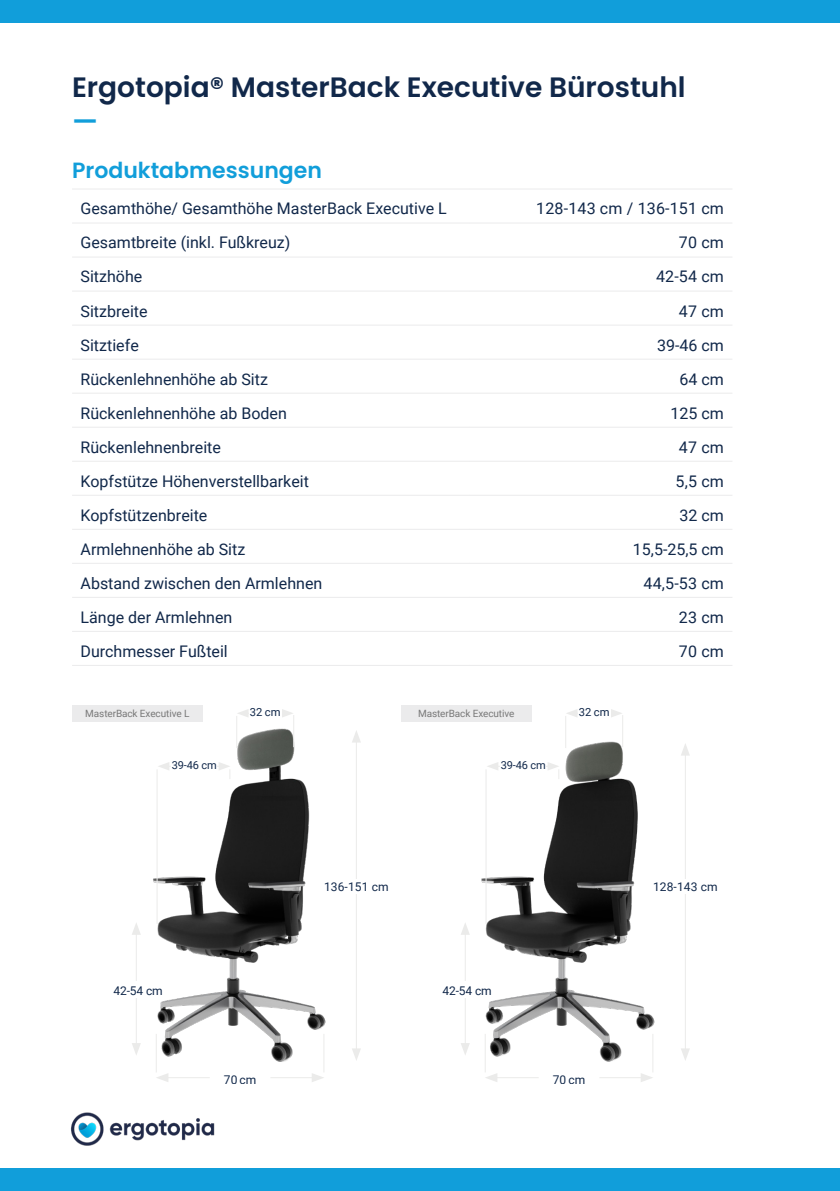
<style>
.page{position:relative;width:840px;height:1191px;background:#fff}
.page>*{position:absolute;margin:0;border:0;box-sizing:border-box;transform-origin:0 0}
.t1{font:600 28px/33.6px "Poppins";color:#11284a}
.t2{font:600 22px "Poppins";color:#119eda}
.t3{font:16px "Roboto";color:#11284a}
.t4{font:12px "Roboto";letter-spacing:.005em;color:#11284a}
.t5{font:11.2px "Roboto";letter-spacing:-.01em;color:#11284a}
.t6{font:11px "Roboto";letter-spacing:-.01em;color:#11284a}
.t7{font:10px "Roboto";letter-spacing:-.01em;color:#787878}
.s1{color:#119eda}
</style>
<div class="page">
<img style="left:401px;top:716px;width:286px;height:356px">
<img style="left:72px;top:716px;width:286px;height:346px">
<div style="left:0;top:0;width:839px;height:23px;background:#119eda"></div>
<div style="left:0;top:1168px;width:839px;height:23px;background:#119eda"></div>
<img style="left:71px;top:1112px;width:144px;height:34px">
<hr style="left:72px;top:188px;width:397px;height:1px;background:#ebebec">
<hr style="left:469px;top:188px;width:263px;height:1px;background:#ebebec">
<hr style="left:72px;top:222px;width:397px;height:1px;background:#ebebec">
<hr style="left:469px;top:222px;width:263px;height:1px;background:#ebebec">
<hr style="left:72px;top:256px;width:397px;height:1px;background:#ebebec">
<hr style="left:469px;top:256px;width:263px;height:1px;background:#ebebec">
<hr style="left:72px;top:290px;width:397px;height:1px;background:#ebebec">
<hr style="left:469px;top:290px;width:263px;height:1px;background:#ebebec">
<hr style="left:72px;top:325px;width:397px;height:1px;background:#ebebec">
<hr style="left:469px;top:325px;width:263px;height:1px;background:#ebebec">
<hr style="left:72px;top:359px;width:397px;height:1px;background:#ebebec">
<hr style="left:469px;top:359px;width:263px;height:1px;background:#ebebec">
<hr style="left:72px;top:393px;width:397px;height:1px;background:#ebebec">
<hr style="left:469px;top:393px;width:263px;height:1px;background:#ebebec">
<hr style="left:72px;top:427px;width:397px;height:1px;background:#ebebec">
<hr style="left:469px;top:427px;width:263px;height:1px;background:#ebebec">
<hr style="left:72px;top:461px;width:397px;height:1px;background:#ebebec">
<hr style="left:469px;top:461px;width:263px;height:1px;background:#ebebec">
<hr style="left:72px;top:495px;width:397px;height:1px;background:#ebebec">
<hr style="left:469px;top:495px;width:263px;height:1px;background:#ebebec">
<hr style="left:72px;top:529px;width:397px;height:1px;background:#ebebec">
<hr style="left:469px;top:529px;width:263px;height:1px;background:#ebebec">
<hr style="left:72px;top:563px;width:397px;height:1px;background:#ebebec">
<hr style="left:469px;top:563px;width:263px;height:1px;background:#ebebec">
<hr style="left:72px;top:597px;width:397px;height:1px;background:#ebebec">
<hr style="left:469px;top:597px;width:263px;height:1px;background:#ebebec">
<hr style="left:72px;top:631px;width:397px;height:1px;background:#ebebec">
<hr style="left:469px;top:631px;width:263px;height:1px;background:#ebebec">
<hr style="left:72px;top:665px;width:397px;height:1px;background:#ebebec">
<hr style="left:469px;top:665px;width:263px;height:1px;background:#ebebec">
<hr style="left:494px;top:1077px;width:149px;height:1px;background:#ebebea">
<svg style="left:485px;top:1073px;width:12px;height:9px"></svg>
<svg style="left:641px;top:1073px;width:12px;height:9px"></svg>
<hr style="left:165px;top:1077px;width:150px;height:1px;background:#ebebea">
<svg style="left:156px;top:1073px;width:12px;height:9px"></svg>
<svg style="left:312px;top:1073px;width:12px;height:9px"></svg>
<hr style="left:684px;top:752px;width:1px;height:299px;background:#ebebea">
<svg style="left:680px;top:743px;width:9px;height:12px"></svg>
<svg style="left:680px;top:1048px;width:9px;height:13px"></svg>
<hr style="left:355px;top:739px;width:1px;height:312px;background:#ebebea">
<svg style="left:351px;top:730px;width:10px;height:12px"></svg>
<svg style="left:351px;top:1048px;width:10px;height:13px"></svg>
<hr style="left:464px;top:931px;width:1px;height:115px;background:#ebebea">
<svg style="left:460px;top:922px;width:9px;height:12px"></svg>
<svg style="left:460px;top:1043px;width:9px;height:12px"></svg>
<hr style="left:136px;top:931px;width:1px;height:115px;background:#ebebea">
<svg style="left:132px;top:922px;width:9px;height:12px"></svg>
<svg style="left:132px;top:1043px;width:9px;height:12px"></svg>
<svg style="left:566px;top:709px;width:11px;height:8px"></svg>
<svg style="left:610px;top:709px;width:12px;height:8px"></svg>
<hr style="left:245px;top:713px;width:40px;height:1px;background:#ebebea">
<svg style="left:237px;top:709px;width:11px;height:8px"></svg>
<svg style="left:282px;top:709px;width:11px;height:8px"></svg>
<div style="left:541px;top:1068px;width:55px;height:19px;background:#fff"></div>
<div style="left:212px;top:1068px;width:55px;height:19px;background:#fff"></div>
<hr style="left:565px;top:716px;width:1px;height:32px;background:#ebebea">
<hr style="left:236px;top:716px;width:1px;height:32px;background:#ebebea">
<hr style="left:621px;top:715px;width:1px;height:32px;background:#ebebea">
<hr style="left:293px;top:715px;width:1px;height:32px;background:#ebebea">
<hr style="left:484px;top:1034px;width:1px;height:38px;background:#ebebea">
<hr style="left:156px;top:1034px;width:1px;height:38px;background:#ebebea">
<hr style="left:652px;top:1034px;width:1px;height:38px;background:#ebebea">
<hr style="left:323px;top:1034px;width:1px;height:38px;background:#ebebea">
<div style="left:577px;top:707px;width:33px;height:12px;background:#fff"></div>
<div style="left:249px;top:707px;width:32px;height:12px;background:#fff"></div>
<div style="left:442px;top:981px;width:27px;height:17px;background:#fff"></div>
<div style="left:113px;top:981px;width:27px;height:17px;background:#fff"></div>
<hr style="left:683px;top:879px;width:3px;height:15px;background:#fff">
<hr style="left:354px;top:879px;width:4px;height:15px;background:#fff">
<hr style="left:495px;top:766px;width:55px;height:1px;background:#ebebea">
<svg style="left:486px;top:762px;width:12px;height:8px"></svg>
<hr style="left:166px;top:766px;width:56px;height:1px;background:#ebebea">
<svg style="left:157px;top:762px;width:12px;height:8px"></svg>
<hr style="left:485px;top:769px;width:1px;height:155px;background:#ebebea">
<hr style="left:156px;top:769px;width:1px;height:155px;background:#ebebea">
<svg style="left:547px;top:762px;width:12px;height:17px"></svg>
<svg style="left:218px;top:762px;width:12px;height:17px"></svg>
<div style="left:500px;top:760px;width:46px;height:13px;background:#fff"></div>
<div style="left:171px;top:760px;width:46px;height:13px;background:#fff"></div>
<div style="left:72px;top:704px;width:130px;height:17px;background:#ebebec"></div>
<div style="left:401px;top:704px;width:130px;height:17px;background:#ebebec"></div>
<p class="t1" style="left:72px;top:71px;width:615px">Ergotopia® MasterBack Executive Bürostuhl <span class="s1">—</span></p>
<p class="t2" style="left:72px;top:157px;width:251px">Produktabmessungen</p>
<p class="t3" style="left:81px;top:197px;width:367px">Gesamthöhe/ Gesamthöhe MasterBack Executive L</p>
<p class="t3" style="left:536px;top:197px;width:189px">128-143 cm / 136-151 cm</p>
<p class="t3" style="left:81px;top:231px;width:211px">Gesamtbreite (inkl. Fußkreuz)</p>
<p class="t3" style="left:678px;top:231px;width:46px">70 cm</p>
<p class="t3" style="left:81px;top:265px;width:63px">Sitzhöhe</p>
<p class="t3" style="left:655px;top:265px;width:69px">42-54 cm</p>
<p class="t3" style="left:81px;top:299px;width:69px">Sitzbreite</p>
<p class="t3" style="left:678px;top:299px;width:46px">47 cm</p>
<p class="t3" style="left:81px;top:334px;width:60px">Sitztiefe</p>
<p class="t3" style="left:656px;top:334px;width:68px">39-46 cm</p>
<p class="t3" style="left:81px;top:368px;width:189px">Rückenlehnenhöhe ab Sitz</p>
<p class="t3" style="left:679px;top:368px;width:46px">64 cm</p>
<p class="t3" style="left:81px;top:402px;width:208px">Rückenlehnenhöhe ab Boden</p>
<p class="t3" style="left:670px;top:402px;width:55px">125 cm</p>
<p class="t3" style="left:81px;top:436px;width:142px">Rückenlehnenbreite</p>
<p class="t3" style="left:678px;top:436px;width:46px">47 cm</p>
<p class="t3" style="left:81px;top:470px;width:230px">Kopfstütze Höhenverstellbarkeit</p>
<p class="t3" style="left:675px;top:470px;width:50px">5,5 cm</p>
<p class="t3" style="left:81px;top:504px;width:128px">Kopfstützenbreite</p>
<p class="t3" style="left:679px;top:504px;width:46px">32 cm</p>
<p class="t3" style="left:81px;top:538px;width:166px">Armlehnenhöhe ab Sitz</p>
<p class="t3" style="left:632px;top:538px;width:92px">15,5-25,5 cm</p>
<p class="t3" style="left:81px;top:572px;width:243px">Abstand zwischen den Armlehnen</p>
<p class="t3" style="left:643px;top:572px;width:82px">44,5-53 cm</p>
<p class="t3" style="left:81px;top:606px;width:153px">Länge der Armlehnen</p>
<p class="t3" style="left:678px;top:606px;width:46px">23 cm</p>
<p class="t3" style="left:81px;top:640px;width:149px">Durchmesser Fußteil</p>
<p class="t3" style="left:678px;top:640px;width:46px">70 cm</p>
<p class="t5" style="left:250px;top:704px;width:32px">32 cm</p>
<p class="t5" style="left:578px;top:704px;width:32px">32 cm</p>
<p class="t7" style="left:85px;top:706px;width:106px">MasterBack Executive L</p>
<p class="t7" style="left:418px;top:706px;width:98px">MasterBack Executive</p>
<p class="t6" style="left:172px;top:757px;width:47px">39-46 cm</p>
<p class="t6" style="left:500px;top:757px;width:47px">39-46 cm</p>
<p class="t4" style="left:324px;top:878px;width:66px">136-151 cm</p>
<p class="t4" style="left:652px;top:878px;width:66px">128-143 cm</p>
<p class="t4" style="left:113px;top:982px;width:51px">42-54 cm</p>
<p class="t4" style="left:442px;top:982px;width:51px">42-54 cm</p>
<p class="t4" style="left:224px;top:1071px;width:34px">70 cm</p>
<p class="t4" style="left:552px;top:1071px;width:34px">70 cm</p>
</div>
